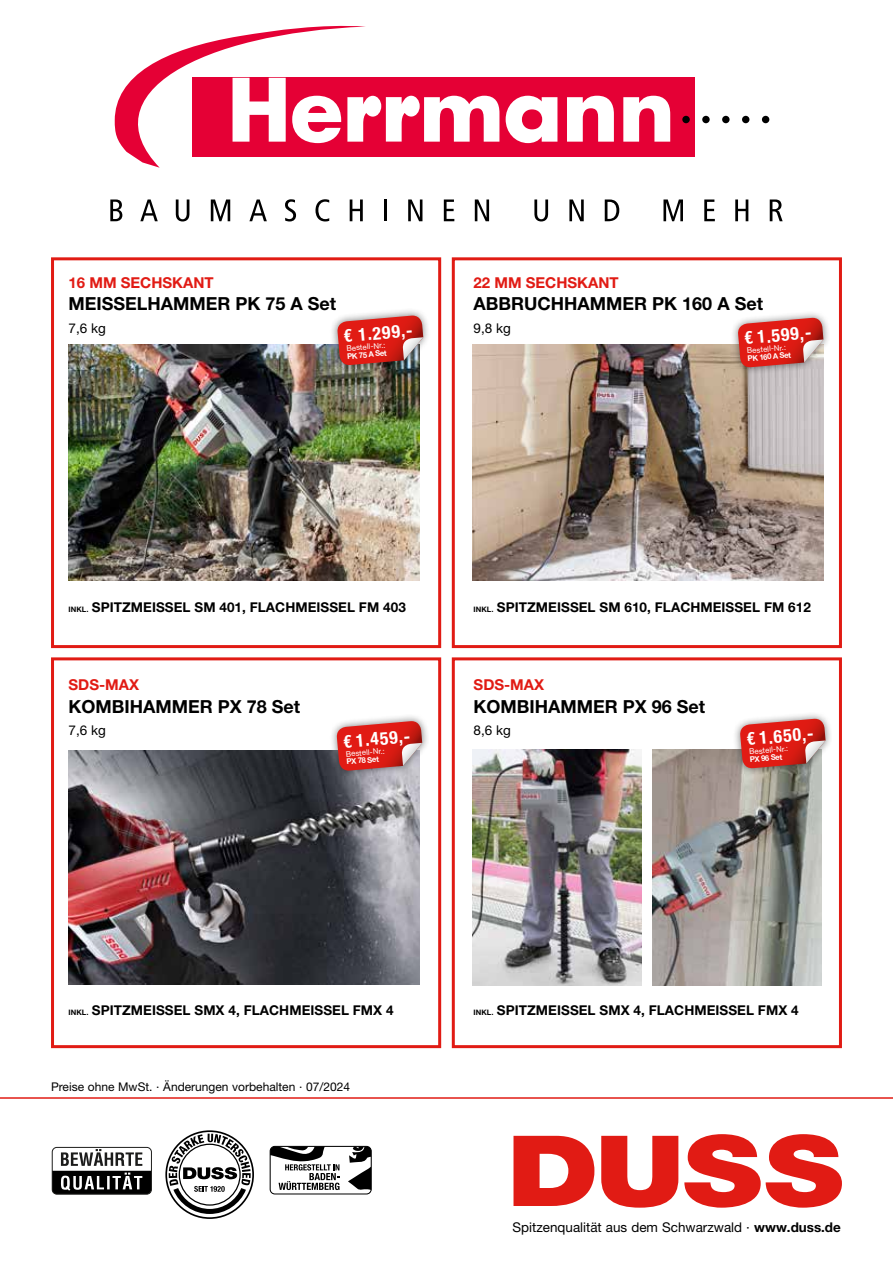
<style>
.page{position:relative;width:893px;height:1263px;background:#fff}
.page>*{position:absolute;margin:0;border:0;box-sizing:border-box;transform-origin:0 0}
.t1{font:700 18px "Helvetica Neue LT Pro";color:#000}
.t2{font:700 condensed 17.7px "Helvetica Neue";color:#fff}
.t3{font:700 15px "Helvetica Neue LT Pro";color:#e11b14}
.t4{font:700 13.5px "Helvetica Neue LT Pro";letter-spacing:.005em;color:#000}
.t5{font:13.5px "Helvetica Neue LT Pro";color:#000}
.t6{font:12px "Helvetica Neue LT Pro";color:#000}
.t7{font:7.8px "Helvetica Neue LT Pro";color:#fff}
.t8{font:700 7.8px "Helvetica Neue LT Pro";color:#fff}
.s1{font-size:7.5px}
.s2{font-weight:700}
</style>
<div class="page">
<hr style="left:0;top:1097px;width:893px;height:2px;background:#e11b14">
<svg style="left:684px;top:1134px;width:158px;height:74px"></svg>
<svg style="left:601px;top:1136px;width:77px;height:72px"></svg>
<svg style="left:513px;top:1136px;width:81px;height:70px"></svg>
<svg style="left:165px;top:1130px;width:89px;height:89px"></svg>
<svg style="left:52px;top:1149px;width:99px;height:45px"></svg>
<div style="left:52px;top:1147px;width:100px;height:47px;border:1px solid #1d1d1b;border-radius:5px"></div>
<svg style="left:270px;top:1146px;width:100px;height:48px"></svg>
<div style="left:270px;top:1146px;width:102px;height:48px;border:1px solid #000;border-radius:5px"></div>
<div style="left:192px;top:78px;width:503px;height:79px;background:#e50035"></div>
<svg style="left:506px;top:96px;width:51px;height:47px"></svg>
<svg style="left:567px;top:96px;width:47px;height:46px"></svg>
<svg style="left:623px;top:96px;width:47px;height:46px"></svg>
<svg style="left:114px;top:26px;width:385px;height:142px"></svg>
<svg style="left:110px;top:199px;width:12px;height:22px"></svg>
<svg style="left:140px;top:199px;width:18px;height:22px"></svg>
<svg style="left:176px;top:199px;width:13px;height:22px"></svg>
<svg style="left:211px;top:199px;width:19px;height:22px"></svg>
<svg style="left:249px;top:199px;width:18px;height:22px"></svg>
<svg style="left:285px;top:199px;width:11px;height:22px"></svg>
<svg style="left:315px;top:199px;width:14px;height:22px"></svg>
<svg style="left:350px;top:199px;width:13px;height:22px"></svg>
<hr style="left:384px;top:199px;width:3px;height:22px;background:#000">
<svg style="left:408px;top:199px;width:14px;height:22px"></svg>
<svg style="left:444px;top:199px;width:10px;height:22px"></svg>
<svg style="left:475px;top:199px;width:14px;height:22px"></svg>
<svg style="left:534px;top:199px;width:14px;height:22px"></svg>
<svg style="left:569px;top:199px;width:15px;height:22px"></svg>
<svg style="left:605px;top:199px;width:14px;height:22px"></svg>
<svg style="left:663px;top:199px;width:20px;height:22px"></svg>
<svg style="left:704px;top:199px;width:11px;height:22px"></svg>
<svg style="left:735px;top:199px;width:13px;height:22px"></svg>
<svg style="left:770px;top:199px;width:13px;height:22px"></svg>
<div style="left:762px;top:116px;width:7px;height:7px;background:#000;border-radius:50%"></div>
<div style="left:742px;top:116px;width:7px;height:7px;background:#000;border-radius:50%"></div>
<div style="left:722px;top:116px;width:8px;height:7px;background:#000;border-radius:50%"></div>
<div style="left:702px;top:116px;width:8px;height:7px;background:#000;border-radius:50%"></div>
<div style="left:682px;top:116px;width:8px;height:7px;background:#000;border-radius:50%"></div>
<div style="left:51px;top:257px;width:390px;height:391px;border:3px solid #e11b14"></div>
<div style="left:452px;top:257px;width:390px;height:391px;border:3px solid #e11b14"></div>
<div style="left:51px;top:657px;width:390px;height:391px;border:3px solid #e11b14"></div>
<div style="left:452px;top:657px;width:390px;height:391px;border:3px solid #e11b14"></div>
<img style="left:69px;top:750px;width:351px;height:235px">
<img style="left:472px;top:345px;width:352px;height:235px">
<img style="left:69px;top:345px;width:351px;height:235px">
<img style="left:472px;top:750px;width:170px;height:236px">
<img style="left:652px;top:750px;width:169px;height:236px">
<div style="left:329px;top:713px;width:101px;height:65px;background:#000;opacity:.5"></div>
<svg style="left:336px;top:721px;width:86px;height:50px"></svg>
<div style="left:732px;top:711px;width:101px;height:65px;background:#000;opacity:.5"></div>
<svg style="left:739px;top:719px;width:87px;height:50px"></svg>
<div style="left:330px;top:308px;width:101px;height:65px;background:#000;opacity:.5"></div>
<svg style="left:337px;top:316px;width:86px;height:50px"></svg>
<div style="left:730px;top:310px;width:101px;height:65px;background:#000;opacity:.5"></div>
<svg style="left:737px;top:318px;width:87px;height:50px"></svg>
<p class="t3" style="left:69px;top:273px;width:35px">16 MM</p>
<p class="t3" style="left:121px;top:273px;width:12px">SECHSKA</p>
<p class="t3" style="left:193px;top:273px;width:22px">NT</p>
<h1 class="t1" style="left:69px;top:292px;width:13px">MEISSE</h1>
<h1 class="t1" style="left:137px;top:292px;width:26px">LHAMMER</h1>
<h1 class="t1" style="left:236px;top:292px;width:102px">PK 75 A SET</h1>
<p class="t5" style="left:69px;top:320px;width:39px">7,6 kg</p>
<h2 class="t2" style="left:343px;top:325px;width:71px;rotate:-5deg">€ 1.299,-</h2>
<p class="t7" style="left:346px;top:344px;width:41px;rotate:-5deg">Bestell-Nr.:</p>
<p class="t8" style="left:347px;top:351px;width:41px;rotate:-5deg">PK 75 A SET</p>
<p class="t3" style="left:474px;top:273px;width:35px">22 MM</p>
<p class="t3" style="left:526px;top:273px;width:12px">SECHSKA</p>
<p class="t3" style="left:598px;top:273px;width:22px">NT</p>
<h1 class="t1" style="left:474px;top:292px;width:15px">ABBRUCHHAMMER</h1>
<h1 class="t1" style="left:652px;top:292px;width:112px">PK 160 A SET</h1>
<p class="t5" style="left:474px;top:320px;width:39px">9,8 kg</p>
<h2 class="t2" style="left:743px;top:328px;width:69px;rotate:-5deg">€ 1.599,-</h2>
<p class="t7" style="left:747px;top:346px;width:41px;rotate:-5deg">Bestell-Nr.:</p>
<p class="t8" style="left:747px;top:354px;width:45px;rotate:-5deg">PK 160 A SET</p>
<p class="t4" style="left:69px;top:599px;width:339px"><span class="s1">INKL.</span> SPITZMEISSEL SM 401, FLACHMEISSEL FM 403</p>
<p class="t4" style="left:474px;top:599px;width:339px"><span class="s1">INKL.</span> SPITZMEISSEL SM 610, FLACHMEISSEL FM 612</p>
<p class="t3" style="left:69px;top:676px;width:72px">SDS-MAX</p>
<h1 class="t1" style="left:69px;top:695px;width:14px">KOMBIHAMMER</h1>
<h1 class="t1" style="left:218px;top:695px;width:84px">PX 78 SET</h1>
<p class="t5" style="left:69px;top:722px;width:39px">7,6 kg</p>
<h2 class="t2" style="left:342px;top:731px;width:69px;rotate:-5deg">€ 1.459,-</h2>
<p class="t7" style="left:345px;top:749px;width:41px;rotate:-5deg">Bestell-Nr.:</p>
<p class="t8" style="left:346px;top:757px;width:34px;rotate:-5deg">PX 78 SET</p>
<p class="t3" style="left:474px;top:676px;width:72px">SDS-MAX</p>
<h1 class="t1" style="left:474px;top:695px;width:14px">KOMBIHAMMER</h1>
<h1 class="t1" style="left:623px;top:695px;width:84px">PX 96 SET</h1>
<p class="t5" style="left:474px;top:722px;width:39px">8,6 kg</p>
<h2 class="t2" style="left:746px;top:728px;width:69px;rotate:-5deg">€ 1.650,-</h2>
<p class="t7" style="left:749px;top:747px;width:41px;rotate:-5deg">Bestell-Nr.:</p>
<p class="t8" style="left:749px;top:754px;width:34px;rotate:-5deg">PX 96 SET</p>
<p class="t4" style="left:69px;top:1002px;width:137px"><span class="s1">INKL.</span> SPITZMEISSEL SMX</p>
<p class="t4" style="left:229px;top:1002px;width:135px">4, FLACHMEISSEL FMX</p>
<p class="t4" style="left:386px;top:1002px;width:9px">4</p>
<p class="t6" style="left:51px;top:1079px;width:301px">Preise ohne MwSt. · Änderungen vorbehalten · 07/2024</p>
<p class="t4" style="left:474px;top:1002px;width:137px"><span class="s1">INKL.</span> SPITZMEISSEL SMX</p>
<p class="t4" style="left:634px;top:1002px;width:135px">4, FLACHMEISSEL FMX</p>
<p class="t4" style="left:791px;top:1002px;width:9px">4</p>
<p class="t5" style="left:513px;top:1219px;width:330px">Spitzenqualität aus dem Schwarzwald · <span class="s2">WWW.DUSS.DE</span></p>
</div>
